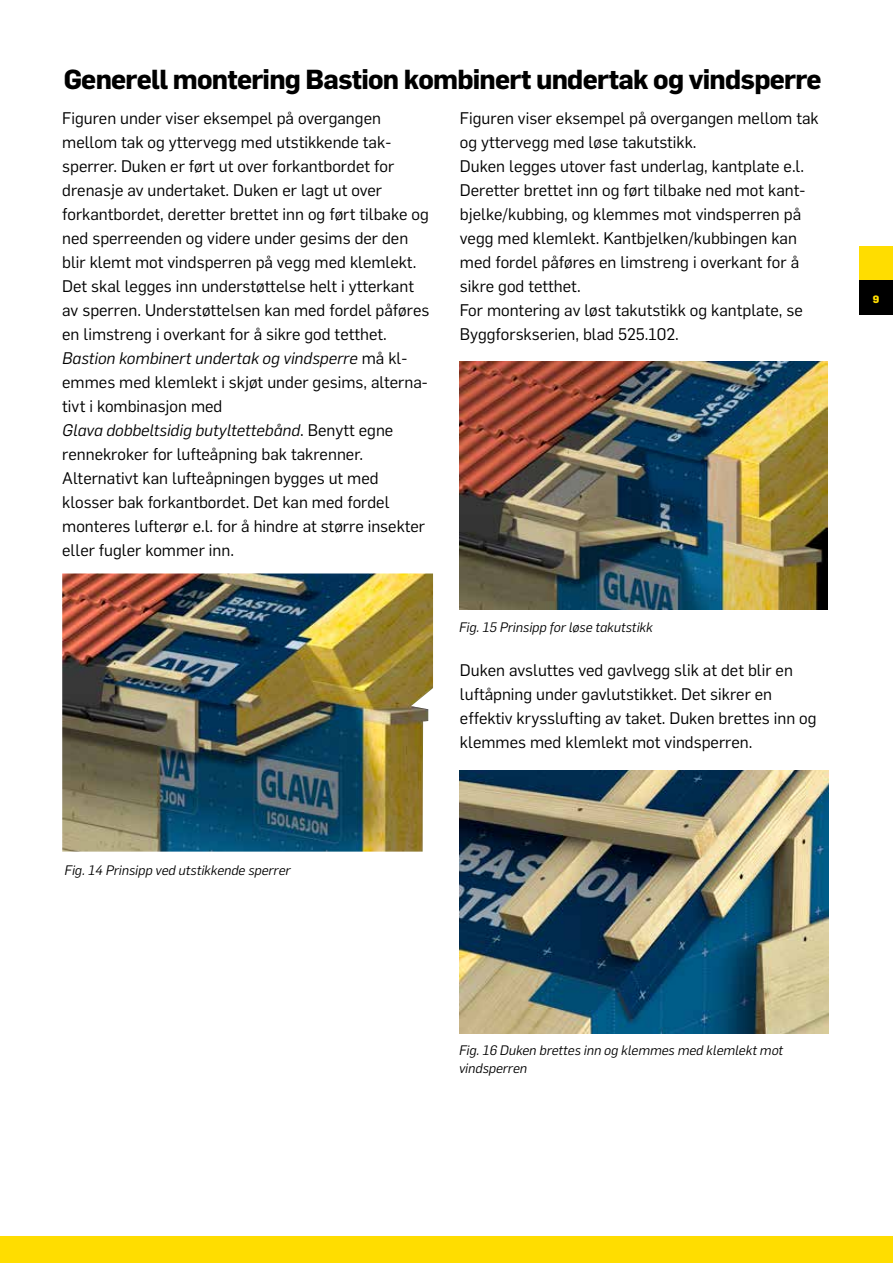
<style>
.page{position:relative;width:893px;height:1263px;background:#fff}
.page>*{position:absolute;margin:0;border:0;box-sizing:border-box;transform-origin:0 0}
.t1{font:700 27px "Flama";letter-spacing:-.025em;color:#000}
.t2{font:16.5px/24px "Flama";color:#000}
.t3{font:italic 13.5px/18px "Flama";color:#000}
.t4{font:800 10.5px "Flama";color:#fd0}
.s1{font-style:italic}
</style>
<div class="page">
<div style="left:859px;top:247px;width:34px;height:34px;background:#fd0"></div>
<div style="left:859px;top:281px;width:34px;height:34px;background:#000"></div>
<div style="left:0;top:1236px;width:893px;height:27px;background:#fd0"></div>
<img style="left:62px;top:573px;width:371px;height:279px">
<img style="left:459px;top:361px;width:369px;height:249px">
<img style="left:460px;top:770px;width:369px;height:263px">
<h1 class="t1" style="left:64px;top:60px;width:759px">Generell montering Bastion kombinert undertak og vindsperre</h1>
<p class="t2" style="left:62px;top:105px;width:369px">Figuren under viser eksempel på overgangen mellom tak og yttervegg med utstikkende tak&shy;sperrer. Duken er ført ut over forkantbordet for drenasje av undertaket. Duken er lagt ut over forkantbordet, deretter brettet inn og ført tilbake og ned sperreenden og videre under gesims der den blir klemt mot vindsperren på vegg med klemlekt.<br>Det skal legges inn understøttelse helt i ytterkant av sperren. Understøttelsen kan med fordel påføres en limstreng i overkant for å sikre god tetthet.<br><span class="s1">Bastion kombinert undertak og vindsperre</span> må kl&shy;emmes med klemlekt i skjøt under gesims, alterna&shy;tivt i kombinasjon med<br><span class="s1">Glava dobbeltsidig butyltettebånd</span>. Benytt egne rennekroker for lufteåpning bak takrenner.<br>Alternativt kan lufteåpningen bygges ut med klosser bak forkantbordet. Det kan med fordel monteres lufterør e.l. for å hindre at større insekter eller fugler kommer inn.</p>
<p class="t2" style="left:460px;top:105px;width:360px">Figuren viser eksempel på overgangen mellom tak og yttervegg med løse takutstikk.<br>Duken legges utover fast underlag, kantplate e.l.<br>Deretter brettet inn og ført tilbake ned mot kant&shy;bjelke/kubbing, og klemmes mot vindsperren på vegg med klemlekt. Kantbjelken/kubbingen kan med fordel påføres en limstreng i overkant for å sikre god tetthet.<br>For montering av løst takutstikk og kantplate, se Byggforskserien, blad 525.102.</p>
<p class="t3" style="left:459px;top:617px;width:195px">Fig. 15 Prinsipp for løse takutstikk</p>
<p class="t3" style="left:65px;top:860px;width:227px">Fig. 14 Prinsipp ved utstikkende sperrer</p>
<p class="t2" style="left:460px;top:657px;width:358px">Duken avsluttes ved gavlvegg slik at det blir en luftåpning under gavlutstikket. Det sikrer en effektiv krysslufting av taket. Duken brettes inn og klemmes med klemlekt mot vindsperren.</p>
<p class="t4" style="left:873px;top:291px;width:8px">9</p>
<p class="t3" style="left:459px;top:1040px;width:326px">Fig. 16 Duken brettes inn og klemmes med klemlekt mot vindsperren</p>
</div>
